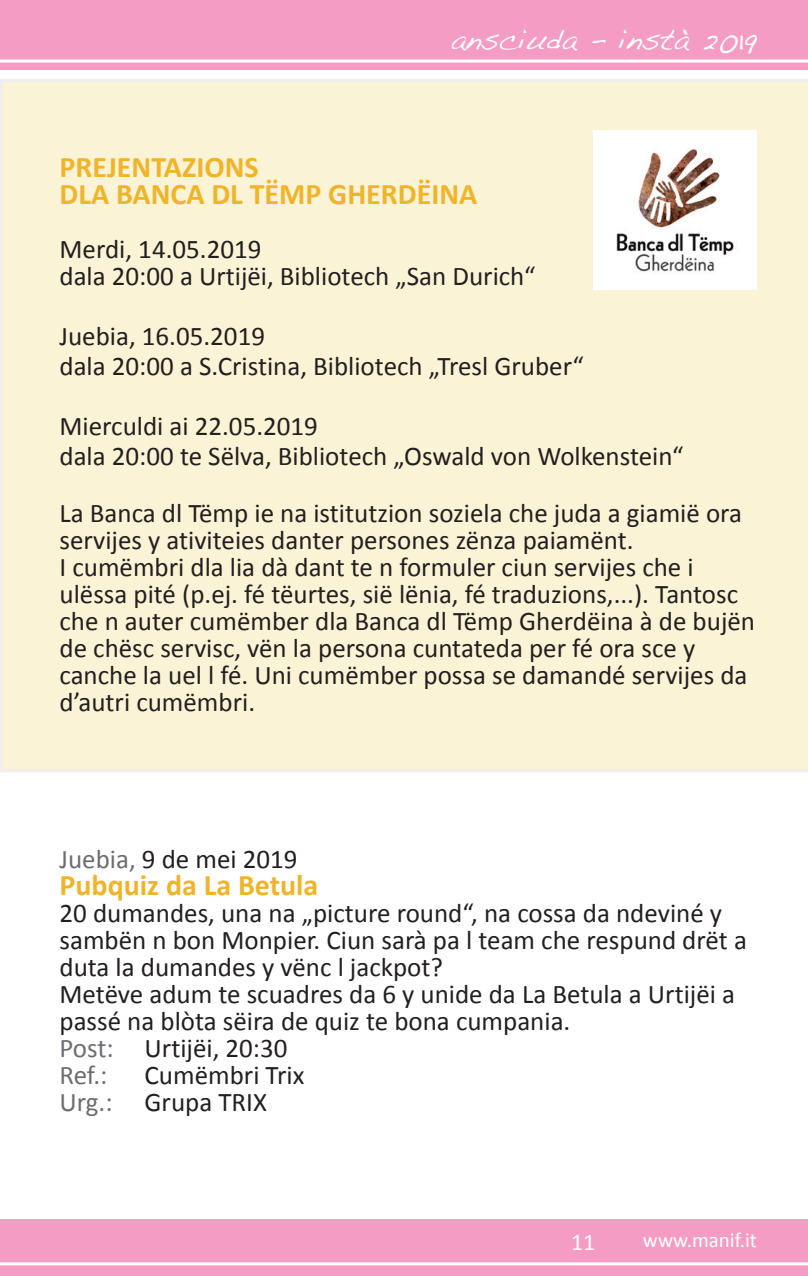
<style>
.page{position:relative;width:808px;height:1276px;background:#fff}
.page>*{position:absolute;margin:0;border:0;box-sizing:border-box;transform-origin:0 0}
.t1{font:700 30px/27px "Calibri";color:#f0b42b}
.t2{font:30px "Handwriting Dakota";color:#fff}
.t3{font:27px/27px "Calibri";color:#231f20}
.t4{font:24px "Calibri";color:#fff}
.t5{font:21px "Calibri";color:#fff}
.s1{color:#6c6d70}
</style>
<div class="page">
<div style="left:0;top:0;width:808px;height:70px;background:#f49cc3"></div>
<div style="left:0;top:1218px;width:808px;height:58px;background:#f49cc3"></div>
<hr style="left:0;top:60px;width:808px;height:3px;background:#fff">
<hr style="left:0;top:1262px;width:808px;height:3px;background:#fff">
<div style="left:0;top:79px;width:808px;height:693px;background:#faf3d5"></div>
<img style="left:594px;top:131px;width:163px;height:158px">
<p class="t2" style="left:451px;top:21px;width:307px">ansciuda - instà 2019</p>
<p class="t1" style="left:60px;top:154px;width:419px">PREJENTAZIONS<br>DLA BANCA DL TËMP GHERDËINA</p>
<p class="t3" style="left:60px;top:236px;width:477px">Merdi, 14.05.2019<br>dala 20:00 a Urtijëi, Bibliotech „San Durich“</p>
<p class="t3" style="left:60px;top:321px;width:526px;line-height:30px">Juebia, 16.05.2019<br>dala 20:00 a S.Cristina, Bibliotech „Tresl Gruber“</p>
<p class="t3" style="left:60px;top:411px;width:625px;line-height:30px">Mierculdi ai 22.05.2019<br>dala 20:00 te Sëlva, Bibliotech „Oswald von Wolkenstein“</p>
<p class="t3" style="left:60px;top:500px;width:697px">La Banca dl Tëmp ie na istitutzion soziela che juda a giamië ora servijes y ativiteies danter persones zënza paiamënt.<br>I cumëmbri dla lia dà dant te n formuler ciun servijes che i ulëssa pité (p.ej. fé tëurtes, sië lënia, fé traduzions,...). Tantosc che n auter cumëmber dla Banca dl Tëmp Gherdëina à de bujën de chësc servisc, vën la persona cuntateda per fé ora sce y canche la uel l fé. Uni cumëmber possa se damandé servijes da d’autri cumëmbri.</p>
<p class="t3" style="left:60px;top:846px;width:239px"><span class="s1">Juebia,</span> 9 de mei 2019</p>
<p class="t1" style="left:60px;top:871px;width:260px">Pubquiz da La Betula</p>
<p class="t3" style="left:60px;top:900px;width:689px">20 dumandes, una na „picture round“, na cossa da ndeviné y sambën n bon Monpier. Ciun sarà pa l team che respund drët a duta la dumandes y vënc l jackpot?<br>Metëve adum te scuadres da 6 y unide da La Betula a Urtijëi a passé na blòta sëira de quiz te bona cumpania.<br><span class="s1">Post:</span> Urtijëi, 20:30<br><span class="s1">Ref.:</span></p>
<p class="t3" style="left:60px;top:1062px;width:246px;text-indent:85px">Cumëmbri Trix<br><span class="s1">Urg.:</span> Grupa TRIX</p>
<p class="t4" style="left:571px;top:1226px;width:26px">11</p>
<p class="t5" style="left:643px;top:1227px;width:115px">www.manif.it</p>
</div>
